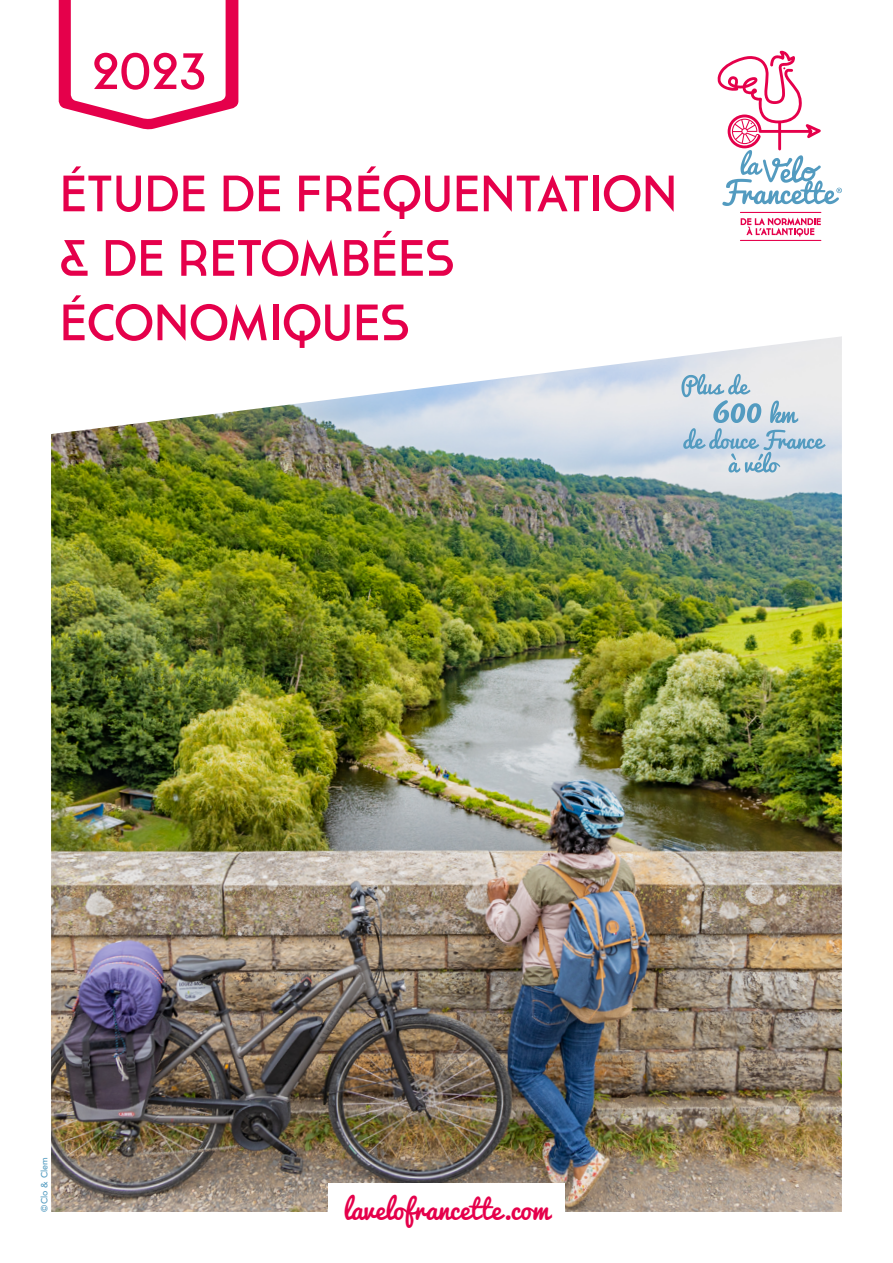
<style>
.page{position:relative;width:893px;height:1263px;background:#fff}
.page>*{position:absolute;margin:0;border:0;box-sizing:border-box;transform-origin:0 0}
.t1{font:51px/64.5px "Cassannet";color:#e5004b}
.t2{font:27px "Pacifico";color:#e5004b}
.t3{font:500 9px "Avenir";letter-spacing:.01em;color:#539bc0}
</style>
<div class="page">
<img style="left:51px;top:440px;width:791px;height:772px">
<svg style="left:51px;top:0;width:791px;height:440px"></svg>
<div style="left:328px;top:1183px;width:237px;height:53px;background:#fff"></div>
<hr style="left:740px;top:212px;width:81px;height:1px;background:#e5004b">
<hr style="left:740px;top:240px;width:81px;height:1px;background:#e5004b">
<svg style="left:741px;top:218px;width:80px;height:18px"></svg>
<svg style="left:717px;top:51px;width:125px;height:155px"></svg>
<svg style="left:59px;top:0;width:179px;height:130px"></svg>
<svg style="left:681px;top:374px;width:145px;height:99px;background:#c5d6e2"></svg>
<p class="t1" style="left:92px;top:39px;width:115px">2023</p>
<p class="t1" style="left:60px;top:161px;width:619px">ÉTUDE DE FRÉQUENTATION &amp; DE RETOMBÉES<br>ÉCONOMIQUES</p>
<p class="t3" style="left:36px;top:1211px;width:56px;rotate:-90deg">©Clo &amp; Clem</p>
<p class="t2" style="left:343px;top:1194px;width:207px">lavelofrancette.com</p>
</div>
